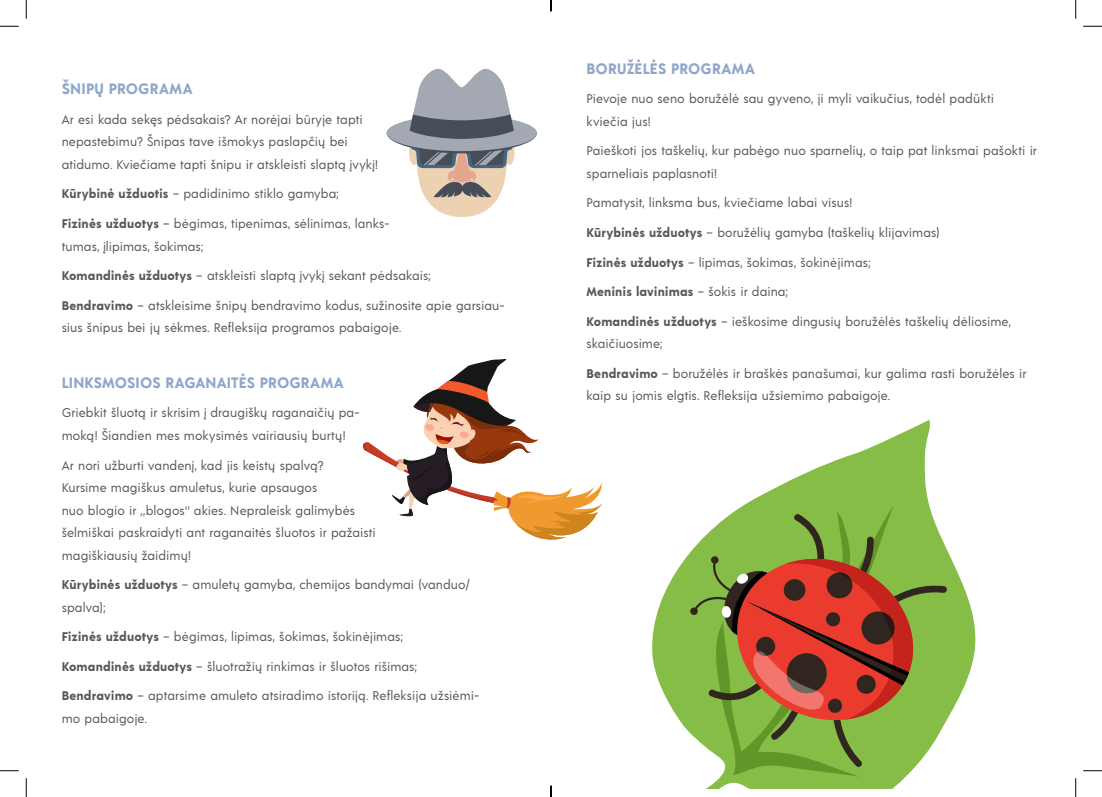
<style>
.page{position:relative;width:1102px;height:797px;background:#fff}
.page>*{position:absolute;margin:0;border:0;box-sizing:border-box;transform-origin:0 0}
.Heading_2{font:700 15px "Acre";letter-spacing:.015em;color:#8fa6cb}
.Body{font:12.5px/22.5px "Acre";letter-spacing:.005em;color:#57585a}
.Body-2{font:700 12.5px "Acre";letter-spacing:.005em;color:#57585a}
.s1{font-weight:700}
.s2{font-weight:400}
</style>
<div class="page">
<svg style="left:652px;top:420px;width:324px;height:368px"></svg>
<svg style="left:709px;top:504px;width:192px;height:272px;fill:#85bd47"></svg>
<svg style="left:689px;top:511px;width:258px;height:256px"></svg>
<svg style="left:386px;top:68px;width:150px;height:149px"></svg>
<svg style="left:363px;top:359px;width:240px;height:181px"></svg>
<svg style="left:0;top:25px;width:19px;height:2px"></svg>
<svg style="left:1083px;top:25px;width:18px;height:2px"></svg>
<svg style="left:0;top:770px;width:19px;height:1px"></svg>
<svg style="left:1083px;top:770px;width:18px;height:1px"></svg>
<svg style="left:25px;top:0;width:2px;height:19px"></svg>
<svg style="left:25px;top:778px;width:2px;height:19px"></svg>
<svg style="left:1075px;top:0;width:1px;height:19px"></svg>
<svg style="left:1075px;top:778px;width:1px;height:19px"></svg>
<svg style="left:550px;top:785px;width:1px;height:12px"></svg>
<p class="Heading_2" style="left:62px;top:78px;width:132px">ŠNIPŲ PROGRAMA</p>
<p class="Body" style="left:62px;top:107px;width:318px">Ar esi kada sekęs pėdsakais? Ar norėjai būryje tapti nepastebimu? Šnipas tave išmokys paslapčių bei atidumo. Kviečiame tapti šnipu ir atskleisti slaptą įvykį!</p>
<p class="Body" style="left:62px;top:182px;width:278px"><span class="s1">Kūrybinė užduotis</span> – padidinimo stiklo gamyba;</p>
<p class="Body" style="left:62px;top:212px;width:329px"><span class="s1">Fizinės užduotys</span> – bėgimas, tipenimas, sėlinimas, lanks&shy;tumas, įlipimas, šokimas;</p>
<p class="Body" style="left:62px;top:264px;width:370px"><span class="s1">Komandinės užduotys</span> – atskleisti slaptą įvykį sekant pėdsakais;</p>
<p class="Body" style="left:62px;top:293px;width:444px"><span class="s1">Bendravimo</span> – atskleisime šnipų bendravimo kodus, sužinosite apie garsiau&shy;sius šnipus bei jų sėkmes. Refleksija programos pabaigoje.</p>
<p class="Heading_2" style="left:62px;top:372px;width:283px">LINKSMOSIOS RAGANAITĖS PROGRAMA</p>
<p class="Body" style="left:62px;top:401px;width:299px">Griebkit šluotą ir skrisim į draugiškų raganaičių pa&shy;moką! Šiandien mes mokysimės vairiausių burtų!</p>
<p class="Body" style="left:62px;top:453px;width:315px">Ar nori užburti vandenį, kad jis keistų spalvą?<br>Kursime magiškus amuletus, kurie apsaugos<br>nuo blogio ir „„blogos‘‘ akies. Nepraleisk galimybės šelmiškai paskraidyti ant raganaitės šluotos ir pažaisti magiškiausių žaidimų!</p>
<p class="Body" style="left:62px;top:572px;width:409px"><span class="s1">Kūrybinės užduotys</span> – amuletų gamyba, chemijos bandymai (vanduo/ spalva);</p>
<p class="Body" style="left:62px;top:625px;width:342px"><span class="s1">Fizinės užduotys</span> – bėgimas, lipimas, šokimas, šokinėjimas;</p>
<p class="Body" style="left:62px;top:654px;width:356px"><span class="s1">Komandinės užduotys</span> – šluotražių rinkimas ir šluotos rišimas;</p>
<p class="Body" style="left:62px;top:684px;width:419px"><span class="s1">Bendravimo</span> – aptarsime amuleto atsiradimo istoriją. Refleksija užsiėmi&shy;mo pabaigoje.</p>
<p class="Heading_2" style="left:586px;top:58px;width:170px">BORUŽĖLĖS PROGRAMA</p>
<p class="Body" style="left:586px;top:87px;width:409px">Pievoje nuo seno boružėlė sau gyveno, ji myli vaikučius, todėl padūkti kviečia jus!</p>
<p class="Body" style="left:586px;top:139px;width:452px">Paieškoti jos taškelių, kur pabėgo nuo sparnelių, o taip pat linksmai pašokti ir sparneliais paplasnoti!</p>
<p class="Body" style="left:586px;top:191px;width:267px">Pamatysit, linksma bus, kviečiame labai visus!</p>
<p class="Body" style="left:586px;top:221px;width:355px"><span class="s1">Kūrybinės užduotys</span> – boružėlių gamyba (taškelių klijavimas)</p>
<p class="Body" style="left:586px;top:250px;width:285px"><span class="s1">Fizinės užduotys</span> – lipimas, šokimas, šokinėjimas;</p>
<p class="Body-2" style="left:586px;top:283px;width:203px">Meninis lavinimas <span class="s2">– šokis ir daina;</span></p>
<p class="Body" style="left:586px;top:309px;width:426px"><span class="s1">Komandinės užduotys</span> – ieškosime dingusių boružėlės taškelių dėliosime, skaičiuosime;</p>
<p class="Body" style="left:586px;top:361px;width:441px"><span class="s1">Bendravimo</span> – boružėlės ir braškės panašumai, kur galima rasti boružėles ir kaip su jomis elgtis. Refleksija užsiemimo pabaigoje.</p>
</div>
